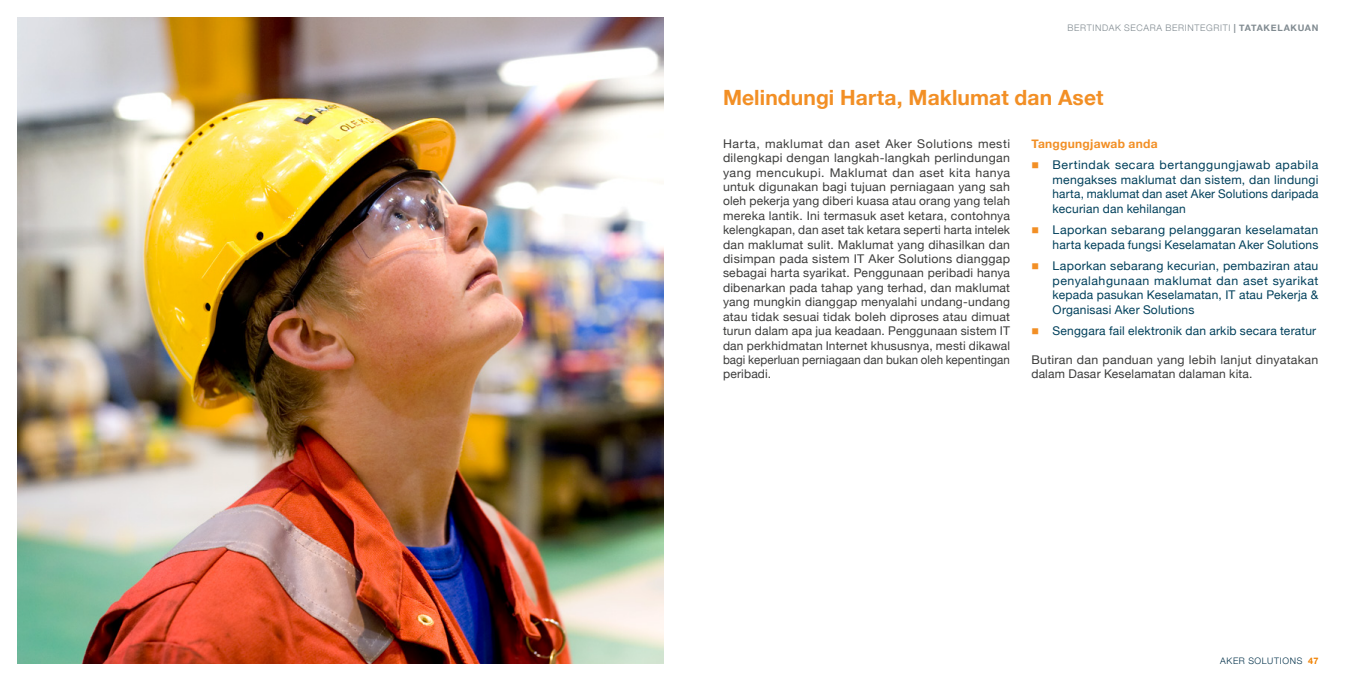
<style>
.page{position:relative;width:1361px;height:681px;background:#fff}
.page>*{position:absolute;margin:0;border:0;box-sizing:border-box;transform-origin:0 0}
.t1{font:700 21px "Helvetica Neue";letter-spacing:.005em;color:#f28f25}
.t2{font:12px/14.4px "Helvetica Neue";letter-spacing:.015em;color:#3c3c3b;text-align:justify}
.t3{font:12px/14.4px "Helvetica Neue";letter-spacing:.015em;color:#00405b;text-align:justify}
.t4{font:700 12px "Helvetica Neue";letter-spacing:.02em;color:#f28f25}
.t5{font:300 9px "Helvetica Neue";letter-spacing:.07em;color:#818b91}
.t6{font:300 9px "Helvetica Neue LT Std";letter-spacing:.07em;color:#003049}
.s1{font-weight:700}
.s2{color:#f28f25}
.s3{font-weight:700;color:#f08100}
</style>
<div class="page">
<img style="left:17px;top:17px;width:646px;height:646px">
<p class="t5" style="left:1067px;top:21px;width:252px">BERTINDAK SECARA BERINTEGRITI <span class="s1">| TATAKELAKUAN</span></p>
<h1 class="t1" style="left:723px;top:80px;width:382px">Melindungi Harta, Maklumat dan Aset</h1>
<p class="t2" style="left:723px;top:137px;width:289px">Harta, maklumat dan aset Aker Solutions mesti dilengkapi dengan langkah-langkah perlindungan yang mencukupi. Maklumat dan aset kita hanya untuk digunakan bagi tujuan perniagaan yang sah oleh pekerja yang diberi kuasa atau orang yang telah mereka lantik. Ini termasuk aset ketara, contohnya kelengkapan, dan aset tak ketara seperti harta intelek dan maklumat sulit. Maklumat yang dihasilkan dan disimpan pada sistem IT Aker Solutions dianggap sebagai harta syarikat. Penggunaan peribadi hanya dibenarkan pada tahap yang terhad, dan maklumat yang mungkin dianggap menyalahi undang-undang atau tidak sesuai tidak boleh diproses atau dimuat turun dalam apa jua keadaan. Penggunaan sistem IT dan perkhidmatan Internet khususnya, mesti dikawal bagi keperluan perniagaan dan bukan oleh kepentingan peribadi.</p>
<p class="t4" style="left:1031px;top:134px;width:128px">Tanggungjawab anda</p>
<p class="t3" style="left:1052px;top:158px;width:267px;text-indent:-21px"><span class="s2">■</span> Bertindak secara bertanggungjawab apabila mengakses maklumat dan sistem, dan lindungi harta, maklumat dan aset Aker Solutions daripada kecurian dan kehilangan</p>
<p class="t3" style="left:1031px;top:223px;width:289px;text-align:right"><span class="s2">■</span> Laporkan sebarang pelanggaran keselamatan harta kepada fungsi Keselamatan Aker Solutions</p>
<p class="t3" style="left:1052px;top:259px;width:267px;text-indent:-21px"><span class="s2">■</span> Laporkan sebarang kecurian, pembaziran atau penyalahgunaan maklumat dan aset syarikat kepada pasukan Keselamatan, IT atau Pekerja &amp; Organisasi Aker Solutions</p>
<p class="t3" style="left:1031px;top:324px;width:286px"><span class="s2">■</span> Senggara fail elektronik dan arkib secara teratur</p>
<p class="t2" style="left:1031px;top:353px;width:289px">Butiran dan panduan yang lebih lanjut dinyatakan dalam Dasar Keselamatan dalaman kita.</p>
<p class="t6" style="left:1220px;top:655px;width:100px">AKER SOLUTIONS <span class="s3">47</span></p>
</div>
